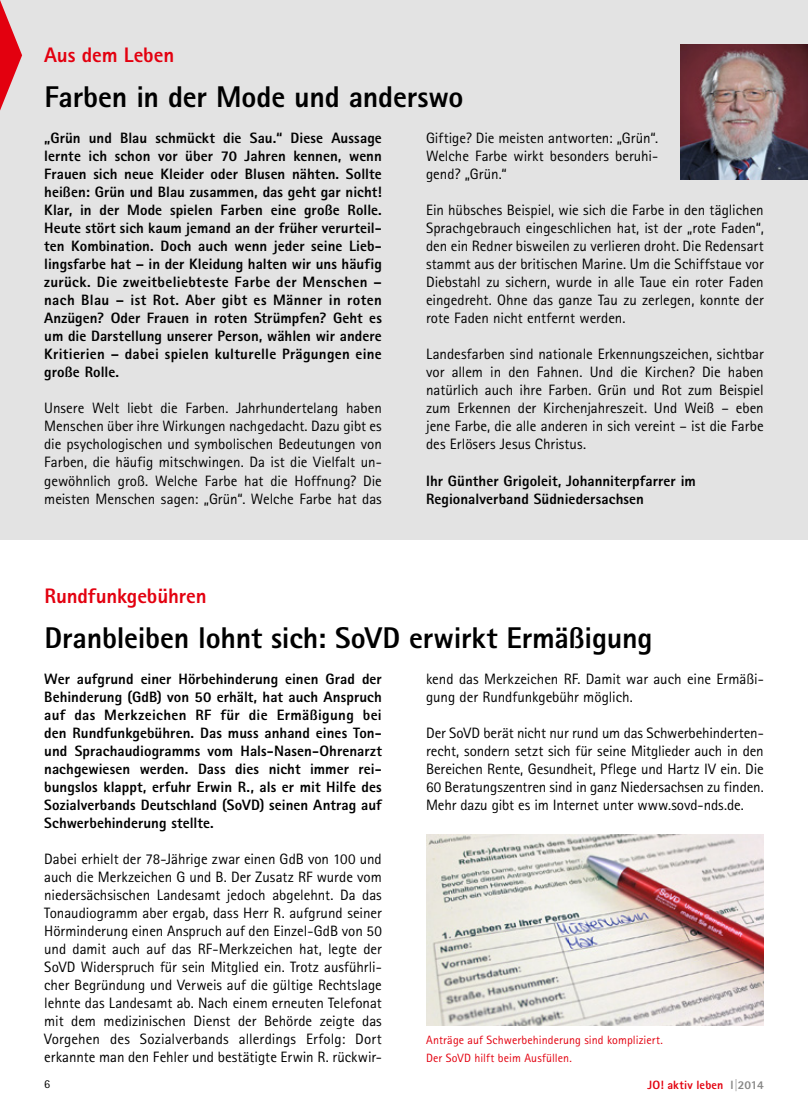
<style>
.page{position:relative;width:808px;height:1106px;background:#fff}
.page>*{position:absolute;margin:0;border:0;box-sizing:border-box;transform-origin:0 0}
.t1{font:800 30px "Agfa Rotis Sans Serif";letter-spacing:-.01em;color:#000}
.t2{font:800 21px "Agfa Rotis Sans Serif";letter-spacing:-.005em;color:#e3000f}
.t3{font:15px/18px "Agfa Rotis Sans Serif";letter-spacing:-.005em;color:#000;text-align:justify}
.t4{font:800 15px/18px "Agfa Rotis Sans Serif";letter-spacing:.005em;color:#000;text-align:justify}
.t5{font:12px/18px "Agfa Rotis Sans Serif";letter-spacing:.005em;color:#e3000f}
.t6{font:800 12px "Agfa Rotis Sans Serif";letter-spacing:.01em;color:#e3000f}
.t7{font:12px "Agfa Rotis Sans Serif";color:#000}
.s1{color:#878786}
</style>
<div class="page">
<div style="left:0;top:0;width:808px;height:539px;background:#e3e3e3"></div>
<img style="left:680px;top:44px;width:128px;height:135px">
<img style="left:426px;top:834px;width:338px;height:191px">
<svg style="left:0;top:0;width:22px;height:111px"></svg>
<h2 class="t2" style="left:44px;top:42px;width:132px">Aus dem Leben</h2>
<h1 class="t1" style="left:44px;top:78px;width:421px">Farben in der Mode und anderswo</h1>
<p class="t4" style="left:44px;top:129px;width:339px">„Grün und Blau schmückt die Sau.“ Diese Aussage lernte ich schon vor über 70 Jahren kennen, wenn Frauen sich neue Kleider oder Blusen nähten. Sollte heißen: Grün und Blau zusammen, das geht gar nicht!<br>Klar, in der Mode spielen Farben eine große Rolle.<br>Heute stört sich kaum jemand an der früher verurteil&shy;ten Kombination. Doch auch wenn jeder seine Lieb&shy;lingsfarbe hat – in der Kleidung halten wir uns häufig zurück. Die zweitbeliebteste Farbe der Menschen – nach Blau – ist Rot. Aber gibt es Männer in roten Anzügen? Oder Frauen in roten Strümpfen? Geht es um die Darstellung unserer Person, wählen wir andere Kritierien – dabei spielen kulturelle Prägungen eine große Rolle.</p>
<p class="t3" style="left:44px;top:399px;width:339px">Unsere Welt liebt die Farben. Jahrhundertelang haben Menschen über ihre Wirkungen nachgedacht. Dazu gibt es die psychologischen und symbolischen Bedeutungen von Farben, die häufig mitschwingen. Da ist die Vielfalt un&shy;gewöhnlich groß. Welche Farbe hat die Hoffnung? Die meisten Menschen sagen: „Grün“. Welche Farbe hat das</p>
<p class="t3" style="left:426px;top:129px;width:234px">Giftige? Die meisten antworten: „Grün“.<br>Welche Farbe wirkt besonders beruhi&shy;gend? „Grün.“</p>
<p class="t3" style="left:426px;top:201px;width:339px">Ein hübsches Beispiel, wie sich die Farbe in den täglichen Sprachgebrauch eingeschlichen hat, ist der „rote Faden“, den ein Redner bisweilen zu verlieren droht. Die Redensart stammt aus der britischen Marine. Um die Schiffstaue vor Diebstahl zu sichern, wurde in alle Taue ein roter Faden eingedreht. Ohne das ganze Tau zu zerlegen, konnte der rote Faden nicht entfernt werden.</p>
<p class="t3" style="left:426px;top:345px;width:339px">Landesfarben sind nationale Erkennungszeichen, sichtbar vor allem in den Fahnen. Und die Kirchen? Die haben natürlich auch ihre Farben. Grün und Rot zum Beispiel zum Erkennen der Kirchenjahreszeit. Und Weiß – eben jene Farbe, die alle anderen in sich vereint – ist die Farbe des Erlösers Jesus Christus.</p>
<p class="t4" style="left:426px;top:471px;width:271px">Ihr Günther Grigoleit, Johanniterpfarrer im<br>Regionalverband Südniedersachsen</p>
<h2 class="t2" style="left:44px;top:582px;width:164px">Rundfunkgebühren</h2>
<h1 class="t1" style="left:44px;top:618px;width:609px">Dranbleiben lohnt sich: SoVD erwirkt Ermäßigung</h1>
<p class="t4" style="left:44px;top:669px;width:339px">Wer aufgrund einer Hörbehinderung einen Grad der Behinderung (GdB) von 50 erhält, hat auch Anspruch auf das Merkzeichen RF für die Ermäßigung bei den Rundfunkgebühren. Das muss anhand eines Ton&shy;und Sprachaudiogramms vom Hals-Nasen-Ohrenarzt nachgewiesen werden. Dass dies nicht immer rei&shy;bungslos klappt, erfuhr Erwin R., als er mit Hilfe des Sozialverbands Deutschland (SoVD) seinen Antrag auf Schwerbehinderung stellte.</p>
<p class="t3" style="left:44px;top:849px;width:339px">Dabei erhielt der 78-Jährige zwar einen GdB von 100 und auch die Merkzeichen G und B. Der Zusatz RF wurde vom niedersächsischen Landesamt jedoch abgelehnt. Da das Tonaudiogramm aber ergab, dass Herr R. aufgrund seiner Hörminderung einen Anspruch auf den Einzel-GdB von 50 und damit auch auf das RF-Merkzeichen hat, legte der SoVD Widerspruch für sein Mitglied ein. Trotz ausführli&shy;cher Begründung und Verweis auf die gültige Rechtslage lehnte das Landesamt ab. Nach einem erneuten Telefonat mit dem medizinischen Dienst der Behörde zeigte das Vorgehen des Sozialverbands allerdings Erfolg: Dort erkannte man den Fehler und bestätigte Erwin R. rückwir-</p>
<p class="t3" style="left:426px;top:669px;width:339px">kend das Merkzeichen RF. Damit war auch eine Ermäßi&shy;gung der Rundfunkgebühr möglich.</p>
<p class="t3" style="left:426px;top:723px;width:339px">Der SoVD berät nicht nur rund um das Schwerbehinderten&shy;recht, sondern setzt sich für seine Mitglieder auch in den Bereichen Rente, Gesundheit, Pflege und Hartz IV ein. Die 60 Beratungszentren sind in ganz Niedersachsen zu finden.<br>Mehr dazu gibt es im Internet unter www.sovd-nds.de.</p>
<p class="t5" style="left:426px;top:1030px;width:238px">Anträge auf Schwerbehinderung sind kompliziert.<br>Der SoVD hilft beim Ausfüllen.</p>
<p class="t7" style="left:44px;top:1077px;width:7px">6</p>
<p class="t6" style="left:648px;top:1076px;width:118px">JO! aktiv leben <span class="s1">I|2014</span></p>
</div>
